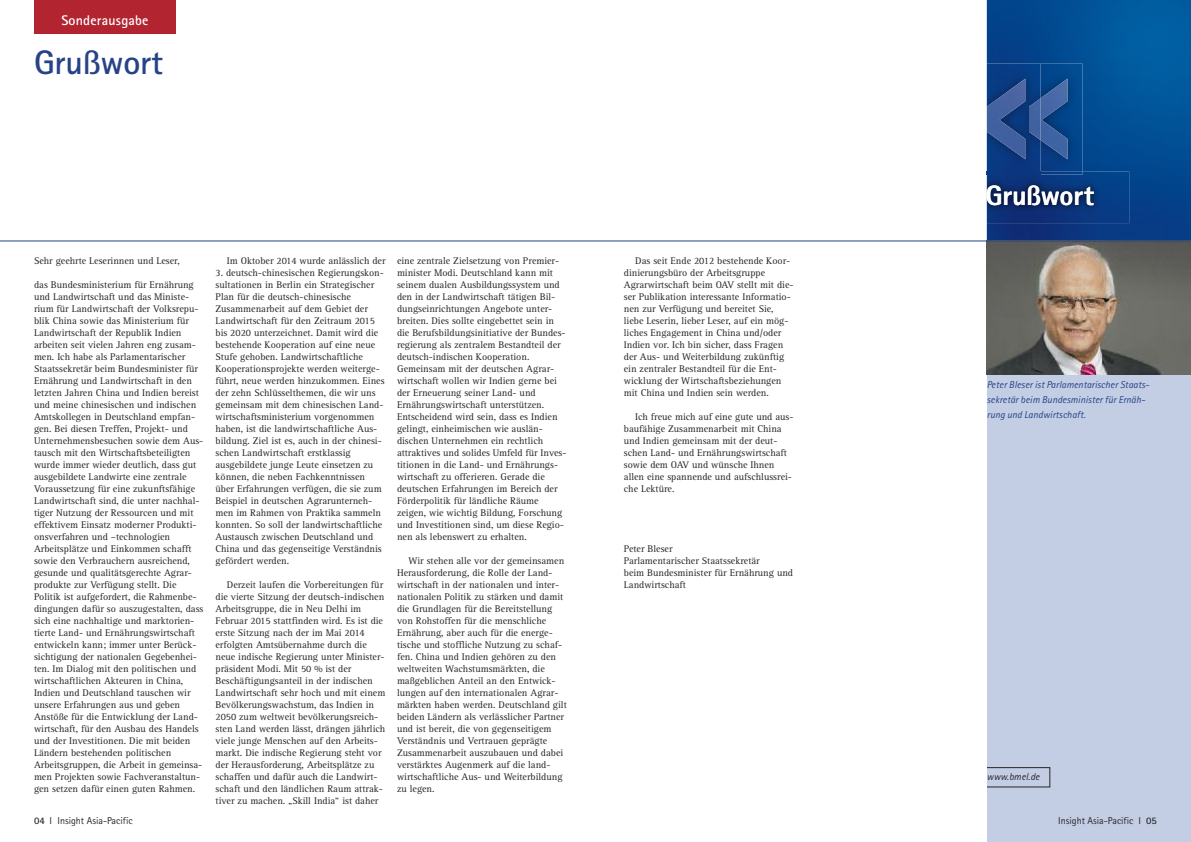
<style>
.page{position:relative;width:1191px;height:842px;background:#fff}
.page>*{position:absolute;margin:0;border:0;box-sizing:border-box;transform-origin:0 0}
.t1{font:700 34px "Rotis Sans Serif";letter-spacing:-.01em;color:#264387}
.t2{font:800 28px "Rotis Sans Serif";letter-spacing:-.01em;color:#fff}
.t3{font:700 14px "Rotis Sans Serif";letter-spacing:.015em;color:#fff}
.t4{font:10px/12px "Rotis Serif";color:#272627}
.t5{font:italic 10px/15px "Rotis Sans Serif";letter-spacing:.005em;color:#264387}
.t6{font:10px "Rotis Sans Serif";color:#272627}
.t7{font:italic 10px "Rotis Sans Serif";letter-spacing:.005em;color:#272627}
.s1{font-weight:700}
</style>
<div class="page">
<div style="left:986px;top:241px;width:205px;height:601px;background:#c3cde4"></div>
<img style="left:986px;top:0;width:205px;height:240px">
<img style="left:986px;top:171px;width:143px;height:52px">
<img style="left:986px;top:64px;width:96px;height:110px">
<img style="left:986px;top:87px;width:28px;height:64px">
<img style="left:1014px;top:64px;width:26px;height:110px">
<img style="left:1014px;top:79px;width:11px;height:80px">
<img style="left:1040px;top:79px;width:27px;height:80px">
<img style="left:1029px;top:98px;width:11px;height:42px">
<svg style="left:986px;top:241px;width:205px;height:133px;background:#787167"></svg>
<hr style="left:0;top:240px;width:1191px;height:1px;background:#264387">
<div style="left:34px;top:0;width:142px;height:34px;background:#b2242f"></div>
<div style="left:985px;top:767px;width:65px;height:20px;border:1px solid #272627"></div>
<div style="left:978px;top:660px;width:8px;height:152px;background:#fff"></div>
<h3 class="t3" style="left:61px;top:15px;width:88px">Sonderausgabe</h3>
<h1 class="t1" style="left:34px;top:51px;width:131px">Grußwort</h1>
<p class="t4" style="left:34px;top:256px;width:147px">Sehr geehrte Leserinnen und Leser,</p>
<p class="t4" style="left:34px;top:280px;width:171px">das Bundesministerium für Ernährung und Landwirtschaft und das Ministe&shy;rium für Landwirtschaft der Volksrepu&shy;blik China sowie das Ministerium für Landwirtschaft der Republik Indien arbeiten seit vielen Jahren eng zusam&shy;men. Ich habe als Parlamentarischer Staatssekretär beim Bundesminister für Ernährung und Landwirtschaft in den letzten Jahren China und Indien bereist und meine chinesischen und indischen Amtskollegen in Deutschland empfan&shy;gen. Bei diesen Treffen, Projekt- und Unternehmensbesuchen sowie dem Aus&shy;tausch mit den Wirtschaftsbeteiligten wurde immer wieder deutlich, dass gut ausgebildete Landwirte eine zentrale Voraussetzung für eine zukunftsfähige Landwirtschaft sind, die unter nachhal&shy;tiger Nutzung der Ressourcen und mit effektivem Einsatz moderner Produkti&shy;onsverfahren und –technologien Arbeitsplätze und Einkommen schafft sowie den Verbrauchern ausreichend, gesunde und qualitätsgerechte Agrar&shy;produkte zur Verfügung stellt. Die Politik ist aufgefordert, die Rahmenbe&shy;dingungen dafür so auszugestalten, dass sich eine nachhaltige und marktorien&shy;tierte Land- und Ernährungswirtschaft entwickeln kann; immer unter Berück&shy;sichtigung der nationalen Gegebenhei&shy;ten. Im Dialog mit den politischen und wirtschaftlichen Akteuren in China, Indien und Deutschland tauschen wir unsere Erfahrungen aus und geben Anstöße für die Entwicklung der Land&shy;wirtschaft, für den Ausbau des Handels und der Investitionen. Die mit beiden Ländern bestehenden politischen Arbeitsgruppen, die Arbeit in gemeinsa&shy;men Projekten sowie Fachveranstaltun&shy;gen setzen dafür einen guten Rahmen.</p>
<p class="t6" style="left:34px;top:817px;width:100px"><span class="s1">04</span> I Insight Asia-Pacific</p>
<p class="t4" style="left:227px;top:256px;width:160px">Im Oktober 2014 wurde anlässlich der</p>
<p class="t4" style="left:215px;top:268px;width:171px">3. deutsch-chinesischen Regierungskon&shy;sultationen in Berlin ein Strategischer Plan für die deutsch-chinesische Zusammenarbeit auf dem Gebiet der Landwirtschaft für den Zeitraum 2015 bis 2020 unterzeichnet. Damit wird die bestehende Kooperation auf eine neue Stufe gehoben. Landwirtschaftliche Kooperationsprojekte werden weiterge&shy;führt, neue werden hinzukommen. Eines der zehn Schlüsselthemen, die wir uns gemeinsam mit dem chinesischen Land&shy;wirtschaftsministerium vorgenommen haben, ist die landwirtschaftliche Aus&shy;bildung. Ziel ist es, auch in der chinesi&shy;schen Landwirtschaft erstklassig ausgebildete junge Leute einsetzen zu können, die neben Fachkenntnissen über Erfahrungen verfügen, die sie zum Beispiel in deutschen Agrarunterneh&shy;men im Rahmen von Praktika sammeln konnten. So soll der landwirtschaftliche Austausch zwischen Deutschland und China und das gegenseitige Verständnis gefördert werden.</p>
<p class="t4" style="left:215px;top:580px;width:171px;text-indent:11px">Derzeit laufen die Vorbereitungen für die vierte Sitzung der deutsch-indischen Arbeitsgruppe, die in Neu Delhi im Februar 2015 stattfinden wird. Es ist die erste Sitzung nach der im Mai 2014 erfolgten Amtsübernahme durch die neue indische Regierung unter Minister&shy;präsident Modi. Mit 50 % ist der Beschäftigungsanteil in der indischen Landwirtschaft sehr hoch und mit einem Bevölkerungswachstum, das Indien in 2050 zum weltweit bevölkerungsreich&shy;sten Land werden lässt, drängen jährlich viele junge Menschen auf den Arbeits&shy;markt. Die indische Regierung steht vor der Herausforderung, Arbeitsplätze zu schaffen und dafür auch die Landwirt&shy;schaft und den ländlichen Raum attrak&shy;tiver zu machen. „Skill India“ ist daher</p>
<p class="t4" style="left:397px;top:256px;width:171px">eine zentrale Zielsetzung von Premier&shy;minister Modi. Deutschland kann mit seinem dualen Ausbildungssystem und den in der Landwirtschaft tätigen Bil&shy;dungseinrichtungen Angebote unter&shy;breiten. Dies sollte eingebettet sein in die Berufsbildungsinitiative der Bundes&shy;regierung als zentralem Bestandteil der deutsch-indischen Kooperation.<br>Gemeinsam mit der deutschen Agrar&shy;wirtschaft wollen wir Indien gerne bei der Erneuerung seiner Land- und Ernährungswirtschaft unterstützen.<br>Entscheidend wird sein, dass es Indien gelingt, einheimischen wie auslän&shy;dischen Unternehmen ein rechtlich attraktives und solides Umfeld für Inves&shy;titionen in die Land- und Ernährungs&shy;wirtschaft zu offerieren. Gerade die deutschen Erfahrungen im Bereich der Förderpolitik für ländliche Räume zeigen, wie wichtig Bildung, Forschung und Investitionen sind, um diese Regio&shy;nen als lebenswert zu erhalten.</p>
<p class="t4" style="left:397px;top:556px;width:171px;text-indent:11px">Wir stehen alle vor der gemeinsamen Herausforderung, die Rolle der Land&shy;wirtschaft in der nationalen und inter&shy;nationalen Politik zu stärken und damit die Grundlagen für die Bereitstellung von Rohstoffen für die menschliche Ernährung, aber auch für die energe&shy;tische und stoffliche Nutzung zu schaf&shy;fen. China und Indien gehören zu den weltweiten Wachstumsmärkten, die maßgeblichen Anteil an den Entwick&shy;lungen auf den internationalen Agrar&shy;märkten haben werden. Deutschland gilt beiden Ländern als verlässlicher Partner und ist bereit, die von gegenseitigem Verständnis und Vertrauen geprägte Zusammenarbeit auszubauen und dabei verstärktes Augenmerk auf die land&shy;wirtschaftliche Aus- und Weiterbildung zu legen.</p>
<p class="t4" style="left:624px;top:256px;width:171px;text-indent:11px">Das seit Ende 2012 bestehende Koor&shy;dinierungsbüro der Arbeitsgruppe Agrarwirtschaft beim OAV stellt mit die&shy;ser Publikation interessante Informatio&shy;nen zur Verfügung und bereitet Sie, liebe Leserin, lieber Leser, auf ein mög&shy;liches Engagement in China und/oder Indien vor. Ich bin sicher, dass Fragen der Aus- und Weiterbildung zukünftig ein zentraler Bestandteil für die Ent&shy;wicklung der Wirtschaftsbeziehungen mit China und Indien sein werden.</p>
<p class="t4" style="left:624px;top:412px;width:171px;text-indent:11px">Ich freue mich auf eine gute und aus&shy;baufähige Zusammenarbeit mit China und Indien gemeinsam mit der deut&shy;schen Land- und Ernährungswirtschaft sowie dem OAV und wünsche Ihnen allen eine spannende und aufschlussrei&shy;che Lektüre.</p>
<p class="t4" style="left:624px;top:544px;width:171px">Peter Bleser<br>Parlamentarischer Staatssekretär<br>beim Bundesminister für Ernährung und<br>Landwirtschaft</p>
<h2 class="t2" style="left:985px;top:186px;width:110px">Grußwort</h2>
<p class="t5" style="left:986px;top:378px;width:162px">Peter Bleser ist Parlamentarischer Staats&shy;sekretär beim Bundesminister für Ernäh&shy;rung und Landwirtschaft.</p>
<p class="t7" style="left:986px;top:773px;width:54px">www.bmel.de</p>
<p class="t6" style="left:1058px;top:817px;width:100px">Insight Asia-Pacific I <span class="s1">05</span></p>
</div>
